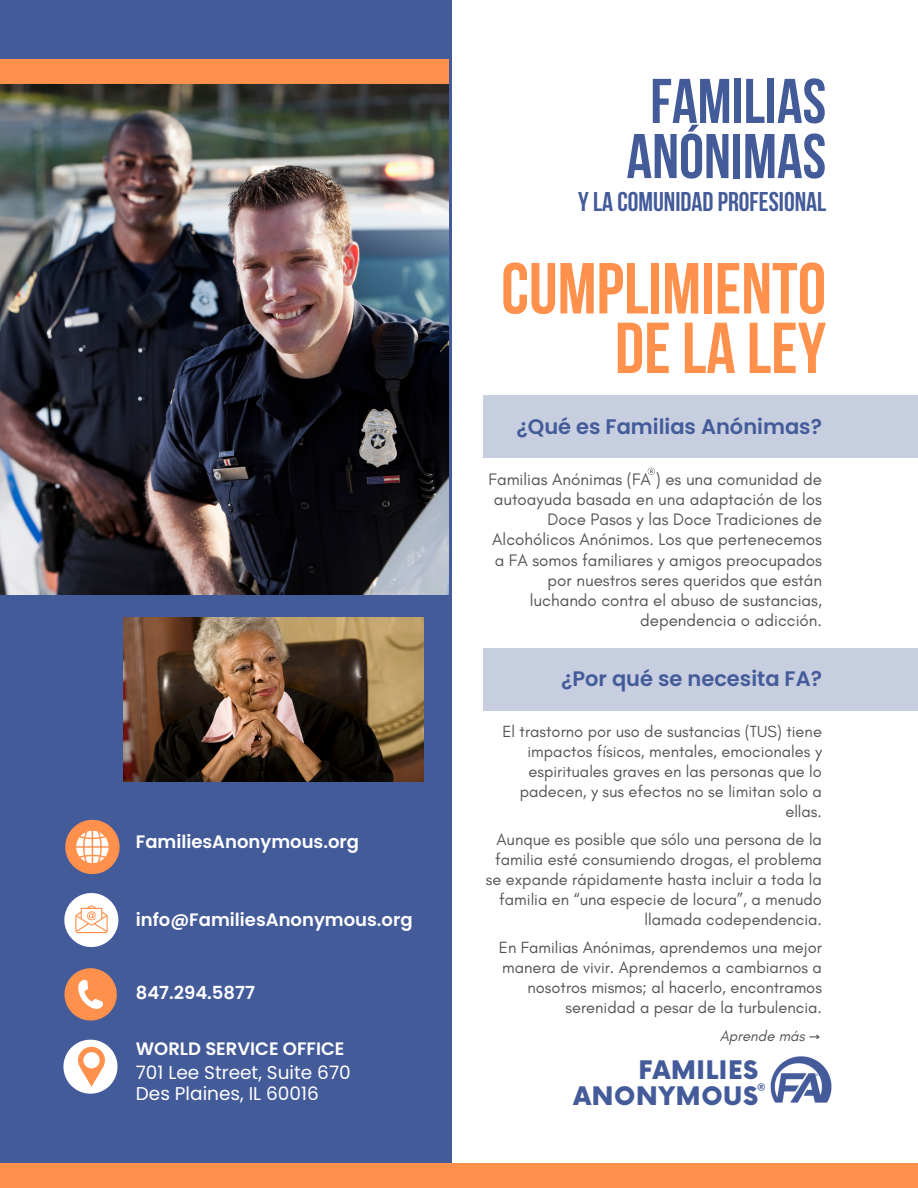
<style>
.page{position:relative;width:918px;height:1188px;background:#fff}
.page>*{position:absolute;margin:0;border:0;box-sizing:border-box;transform-origin:0 0}
.t1{font:700 72px/59.7px "Bebas Neue";color:#ff914d;text-align:right}
.t2{font:700 63px/55.2px "Bebas Neue";color:#445b9a;text-align:center}
.t3{font:700 27px "Bebas Neue";color:#445b9a}
.t4{font:900 24.9px "Now";letter-spacing:.03em;color:#445b9a}
.t5{font:600 21px "Poppins";color:#445b9a}
.t6{font:18.45px "Poppins";color:#fff}
.t7{font:600 18px "Poppins";color:#fff}
.t8{font:18px "Poppins";color:#445b9a}
.t9{font:16.95px/20.2px "Glacial Indifference";color:#545454;text-align:right}
.t10{font:16.5px/20px "Glacial Indifference";color:#545454;text-align:right}
.t11{font:italic 15px "Glacial Indifference";color:#545454}
</style>
<div class="page">
<div style="left:0;top:0;width:452px;height:1188px;background:#445b9a"></div>
<div style="left:0;top:59px;width:448px;height:322px;background:#ff914d"></div>
<img style="left:0;top:84px;width:448px;height:511px">
<div style="left:0;top:1163px;width:918px;height:25px;background:#ff914d"></div>
<img style="left:123px;top:617px;width:301px;height:164px">
<svg style="left:65px;top:968px;width:52px;height:52px"></svg>
<svg style="left:65px;top:820px;width:54px;height:54px"></svg>
<svg style="left:63px;top:1040px;width:54px;height:54px"></svg>
<svg style="left:64px;top:893px;width:54px;height:54px"></svg>
<img style="left:771px;top:1056px;width:60px;height:46px">
<svg style="left:810px;top:1034px;width:10px;height:5px"></svg>
<div style="left:483px;top:648px;width:435px;height:63px;background:#c7cee0"></div>
<div style="left:483px;top:395px;width:435px;height:63px;background:#c7cee0"></div>
<svg style="left:648px;top:468px;width:6px;height:6px"></svg>
<p class="t7" style="left:136px;top:829px;width:225px">FamiliesAnonymous.org</p>
<h6 class="t7" style="left:136px;top:907px;width:278px">info@FamiliesAnonymous.org</h6>
<p class="t7" style="left:136px;top:980px;width:121px">847.294.5877</p>
<p class="t7" style="left:136px;top:1037px;width:210px">WORLD SERVICE OFFICE</p>
<p class="t6" style="left:136px;top:1060px;width:216px">701 Lee Street, Suite 670</p>
<h6 class="t6" style="left:136px;top:1081px;width:185px">Des Plaines, IL 60016</h6>
<h6 class="t2" style="left:627px;top:80px;width:201px">FAMILIAS<br>ANÓNIMAS</h6>
<h5 class="t3" style="left:578px;top:191px;width:250px">YLA COMUNIDAD PROFESIONAL</h5>
<p class="t1" style="left:501px;top:266px;width:327px">CUMPLIMIENTO<br>DELA LEY</p>
<h4 class="t5" style="left:517px;top:412px;width:307px">¿Qué es Familias Anónimas?</h4>
<p class="t9" style="left:489px;top:468px;width:335px">Familias Anónimas (FA ) es una comunidad de autoayuda basada en una adaptación de los Doce Pasos y las Doce Tradiciones de Alcohólicos Anónimos. Los que pertenecemos a FA somos familiares y amigos preocupados por nuestros seres queridos que están luchando contra el abuso de sustancias, dependencia o adicción.</p>
<p class="t5" style="left:561px;top:664px;width:262px">¿Por qué se necesita FA?</p>
<h2 class="t10" style="left:502px;top:721px;width:321px">El trastorno por uso de sustancias (TUS) tiene impactos físicos, mentales, emocionales y espirituales graves en las personas que lo padecen, y sus efectos no se limitan solo a ellas.</h2>
<h3 class="t10" style="left:486px;top:829px;width:338px">Aunque es posible que sólo una persona de la familia esté consumiendo drogas, el problema se expande rápidamente hasta incluir a toda la familia en “una especie de locura”, a menudo llamada codependencia.</h3>
<h1 class="t10" style="left:499px;top:937px;width:325px">En Familias Anónimas, aprendemos una mejor manera de vivir. Aprendemos a cambiarnos a nosotros mismos; al hacerlo, encontramos serenidad a pesar de la turbulencia.</h1>
<p class="t11" style="left:720px;top:1027px;width:87px">Aprende más</p>
<p class="t4" style="left:638px;top:1056px;width:122px">FAMILIES</p>
<h4 class="t4" style="left:573px;top:1082px;width:186px">ANONYMOUS</h4>
<p class="t8" style="left:757px;top:1077px;width:11px">®</p>
</div>
